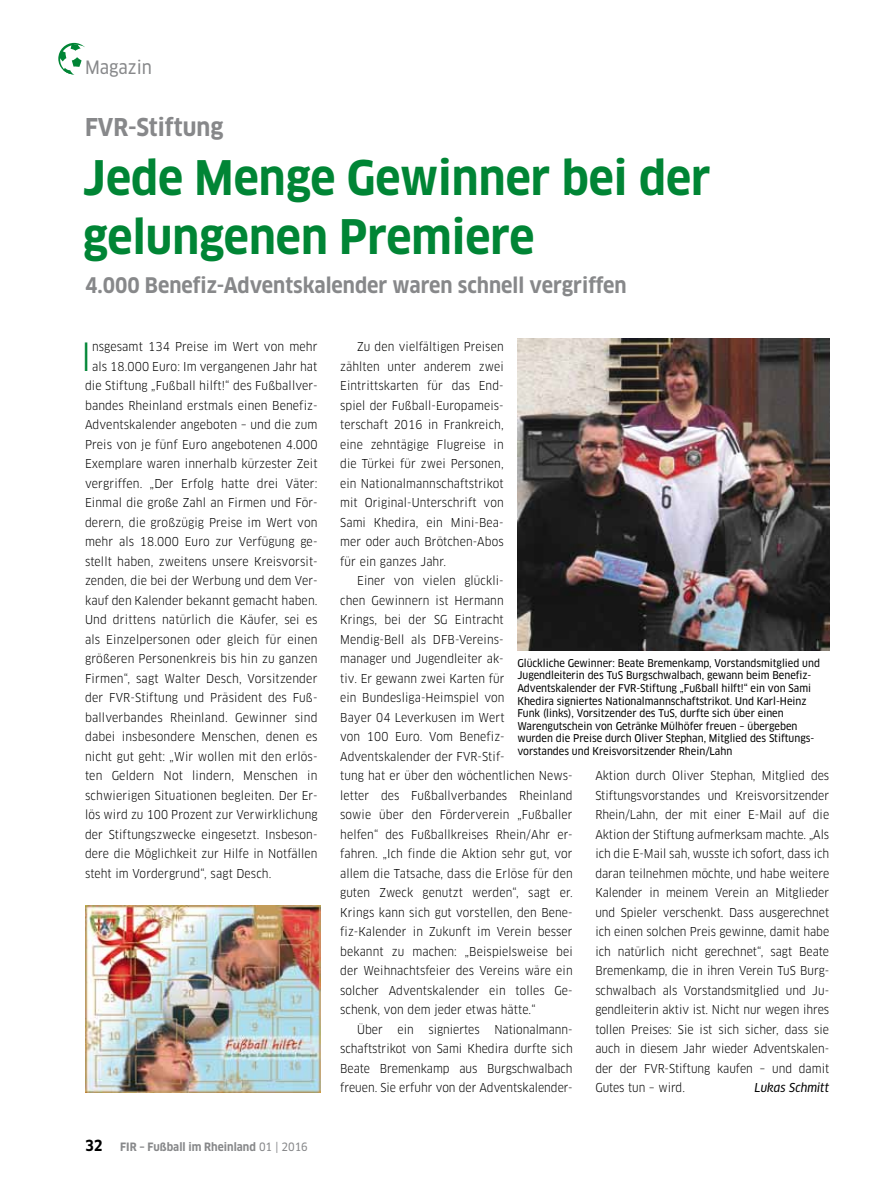
<style>
.page{position:relative;width:893px;height:1191px;background:#fff}
.page>*{position:absolute;margin:0;border:0;box-sizing:border-box;transform-origin:0 0}
.t1{font:700 condensed 46.5px/58.5px "Clan Pro";color:#008535}
.t2{font:condensed 37.95px "Clan Pro";color:#008535}
.t3{font:700 condensed 24px "Clan Pro";color:#87888a}
.t4{font:700 condensed 21px "Clan Pro";color:#87888a}
.t5{font:18px "Clan Pro Narrow News";color:#87888a}
.t6{font:700 condensed 15px "Clan Pro";color:#000}
.t7{font:condensed 12px/19.5px "Clan Pro";letter-spacing:.01em;color:#000;text-align:justify}
.t8{font:12px "Clan Pro Narrow News Ita";color:#000}
.t9{font:700 condensed 11.25px "Clan Pro";color:#87888a}
.t10{font:10.5px/12.6px "Clan Pro Narrow News";color:#000}
.s1{font-family:"Clan Pro Narrow News";font-weight:400;font-stretch:normal}
</style>
<div class="page">
<img style="left:85px;top:905px;width:235px;height:187px">
<img style="left:517px;top:338px;width:312px;height:312px">
<svg style="left:58px;top:43px;width:27px;height:31px"></svg>
<h3 class="t5" style="left:85px;top:57px;width:68px">Magazin</h3>
<h3 class="t3" style="left:85px;top:114px;width:140px">FVR-Stiftung</h3>
<h1 class="t1" style="left:83px;top:149px;width:629px">Jede Menge Gewinner bei der gelungenen Premiere</h1>
<h3 class="t4" style="left:85px;top:273px;width:543px">4.000 Benefiz-Adventskalender waren schnell vergriffen</h3>
<h2 class="t2" style="left:81px;top:334px;width:12px">I</h2>
<p class="t7" style="left:92px;top:337px;width:227px">nsgesamt 134 Preise im Wert von mehr</p>
<p class="t7" style="left:92px;top:356px;width:227px">als 18.000 Euro: Im vergangenen Jahr hat</p>
<p class="t7" style="left:85px;top:376px;width:234px">die Stiftung „Fußball hilft!“ des Fußballver-</p>
<p class="t7" style="left:85px;top:395px;width:234px">bandes Rheinland erstmals einen Benefiz-</p>
<p class="t7" style="left:85px;top:415px;width:234px">Adventskalender angeboten – und die zum</p>
<p class="t7" style="left:85px;top:434px;width:234px">Preis von je fünf Euro angebotenen 4.000</p>
<p class="t7" style="left:85px;top:454px;width:234px">Exemplare waren innerhalb kürzester Zeit</p>
<p class="t7" style="left:85px;top:473px;width:234px">vergriffen. „Der Erfolg hatte drei Väter:</p>
<p class="t7" style="left:85px;top:493px;width:234px">Einmal die große Zahl an Firmen und För-</p>
<p class="t7" style="left:85px;top:512px;width:234px">derern, die großzügig Preise im Wert von</p>
<p class="t7" style="left:85px;top:532px;width:234px">mehr als 18.000 Euro zur Verfügung ge-</p>
<p class="t7" style="left:85px;top:551px;width:234px">stellt haben, zweitens unsere Kreisvorsit-</p>
<p class="t7" style="left:85px;top:571px;width:234px">zenden, die bei der Werbung und dem Ver-</p>
<p class="t7" style="left:85px;top:590px;width:234px">kauf den Kalender bekannt gemacht haben.</p>
<p class="t7" style="left:85px;top:610px;width:234px">Und drittens natürlich die Käufer, sei es</p>
<p class="t7" style="left:85px;top:629px;width:234px">als Einzelpersonen oder gleich für einen</p>
<p class="t7" style="left:85px;top:649px;width:234px">größeren Personenkreis bis hin zu ganzen</p>
<p class="t7" style="left:85px;top:668px;width:234px">Firmen“, sagt Walter Desch, Vorsitzender</p>
<p class="t7" style="left:85px;top:688px;width:234px">der FVR-Stiftung und Präsident des Fuß-</p>
<p class="t7" style="left:85px;top:707px;width:234px">ballverbandes Rheinland. Gewinner sind</p>
<p class="t7" style="left:85px;top:727px;width:234px">dabei insbesondere Menschen, denen es</p>
<p class="t7" style="left:85px;top:746px;width:234px">nicht gut geht: „Wir wollen mit den erlös-</p>
<p class="t7" style="left:85px;top:766px;width:234px">ten Geldern Not lindern, Menschen in</p>
<p class="t7" style="left:85px;top:785px;width:234px">schwierigen Situationen begleiten. Der Er-</p>
<p class="t7" style="left:85px;top:805px;width:234px">lös wird zu 100 Prozent zur Verwirklichung</p>
<p class="t7" style="left:85px;top:824px;width:234px">der Stiftungszwecke eingesetzt. Insbeson-</p>
<p class="t7" style="left:85px;top:844px;width:234px">dere die Möglichkeit zur Hilfe in Notfällen</p>
<p class="t7" style="left:85px;top:863px;width:188px">steht im Vordergrund“, sagt Desch.</p>
<p class="t6" style="left:85px;top:1136px;width:19px">32</p>
<p class="t9" style="left:120px;top:1140px;width:189px">FIR – Fußball im Rheinland <span class="s1">01 | 2016</span></p>
<p class="t7" style="left:340px;top:337px;width:165px;text-indent:17px">Zu den vielfältigen Preisen zählten unter anderem zwei Eintrittskarten für das End&shy;spiel der Fußball-Europameis&shy;terschaft 2016 in Frankreich, eine zehntägige Flugreise in die Türkei für zwei Personen, ein Nationalmannschaftstrikot mit Original-Unterschrift von Sami Khedira, ein Mini-Bea&shy;mer oder auch Brötchen-Abos für ein ganzes Jahr.</p>
<p class="t7" style="left:340px;top:571px;width:234px;text-align:left;text-indent:17px">Einer von vielen glückli-<br>chen Gewinnern ist Hermann<br>Krings, bei der SG Eintracht<br>Mendig-Bell als DFB-Vereins-<br>manager und Jugendleiter ak-<br>tiv. Er gewann zwei Karten für<br>ein Bundesliga-Heimspiel von<br>Bayer 04 Leverkusen im Wert<br>von 100 Euro. Vom Benefiz-Adventskalender der FVR-Stif-<br>tung hat er über den wöchentlichen News&shy;letter des Fußballverbandes Rheinland sowie über den Förderverein „Fußballer helfen“ des Fußballkreises Rhein/Ahr er&shy;fahren. „Ich finde die Aktion sehr gut, vor allem die Tatsache, dass die Erlöse für den guten Zweck genutzt werden“, sagt er.<br>Krings kann sich gut vorstellen, den Bene&shy;fiz-Kalender in Zukunft im Verein besser bekannt zu machen: „Beispielsweise bei der Weihnachtsfeier des Vereins wäre ein solcher Adventskalender ein tolles Ge&shy;schenk, von dem jeder etwas hätte.“</p>
<p class="t7" style="left:340px;top:1019px;width:234px;text-indent:17px">Über ein signiertes Nationalmann&shy;schaftstrikot von Sami Khedira durfte sich Beate Bremenkamp aus Burgschwalbach freuen. Sie erfuhr von der Adventskalender-</p>
<p class="t10" style="left:517px;top:656px;width:304px">Glückliche Gewinner: Beate Bremenkamp, Vorstandsmitglied und Jugendleiterin des TuS Burgschwalbach, gewann beim Benefiz-Adventskalender der FVR-Stiftung „Fußball hilft!“ ein von Sami Khedira signiertes Nationalmannschaftstrikot. Und Karl-Heinz Funk (links), Vorsitzender des TuS, durfte sich über einen Warengutschein von Getränke Mülhöfer freuen – übergeben wurden die Preise durch Oliver Stephan, Mitglied des Stiftungs&shy;vorstandes und Kreisvorsitzender Rhein/Lahn</p>
<p class="t7" style="left:595px;top:766px;width:235px">Aktion durch Oliver Stephan, Mitglied des Stiftungsvorstandes und Kreisvorsitzender Rhein/Lahn, der mit einer E-Mail auf die Aktion der Stiftung aufmerksam machte. „Als ich die E-Mail sah, wusste ich sofort, dass ich daran teilnehmen möchte, und habe weitere Kalender in meinem Verein an Mitglieder und Spieler verschenkt. Dass ausgerechnet ich einen solchen Preis gewinne, damit habe ich natürlich nicht gerechnet“, sagt Beate Bremenkamp, die in ihren Verein TuS Burg&shy;schwalbach als Vorstandsmitglied und Ju&shy;gendleiterin aktiv ist. Nicht nur wegen ihres tollen Preises: Sie ist sich sicher, dass sie auch in diesem Jahr wieder Adventskalen&shy;der der FVR-Stiftung kaufen – und damit Gutes tun – wird.</p>
<p class="t8" style="left:755px;top:1080px;width:76px">Lukas Schmitt</p>
</div>
